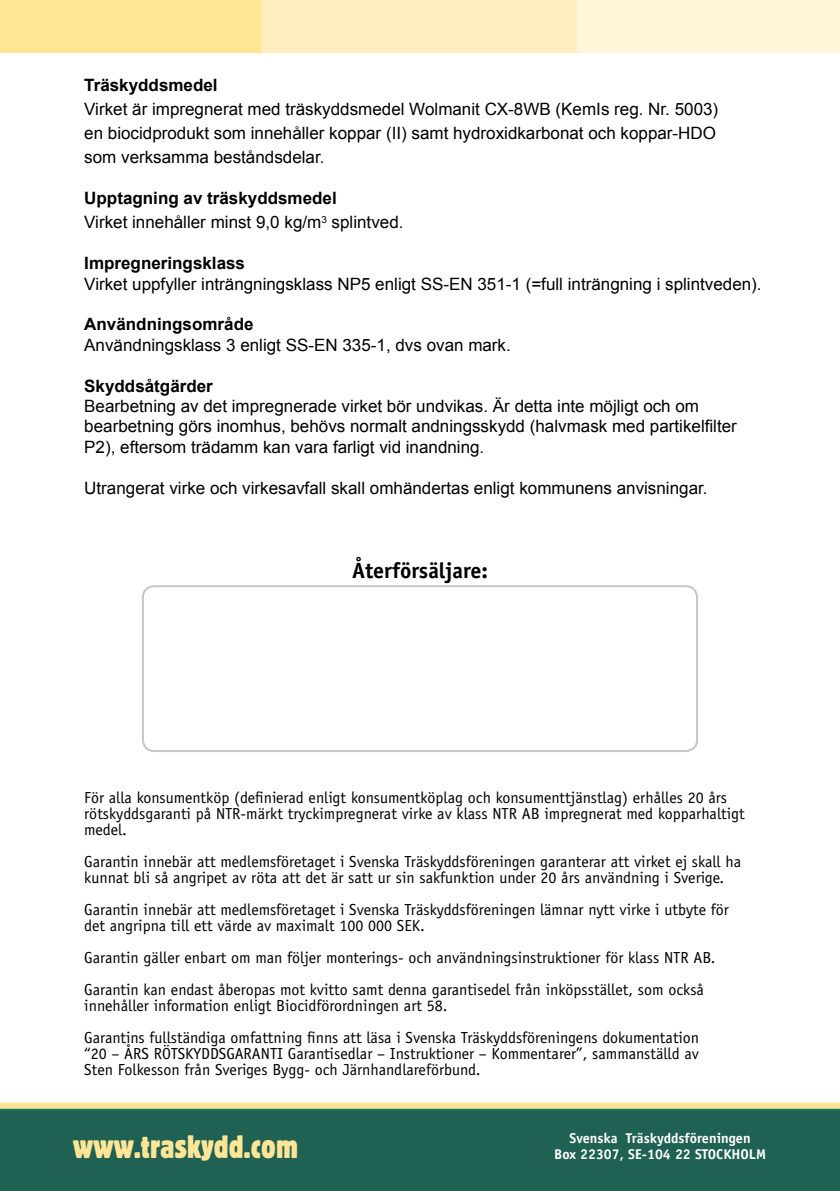
<style>
.page{position:relative;width:840px;height:1191px;background:#fff}
.page>*{position:absolute;margin:0;border:0;box-sizing:border-box;transform-origin:0 0}
.t1{font:condensed 32px "Block Berthold BQ";letter-spacing:.01em;color:#ffe596}
.t2{font:700 22px "Officina Sans";color:#000}
.t3{font:17px/24px "Arial";color:#000}
.t4{font:700 17px "Arial";color:#000}
.t5{font:16px/16px "Officina Sans";color:#000}
.t6{font:700 14.2px "Officina Sans";color:#fff}
.s1{font-weight:700}
</style>
<div class="page">
<div style="left:0;top:0;width:261px;height:52px;background:#ffe596"></div>
<div style="left:261px;top:0;width:316px;height:52px;background:#ffeebe"></div>
<div style="left:577px;top:0;width:262px;height:52px;background:#fff5d8"></div>
<div style="left:0;top:1108px;width:839px;height:83px;background:#1f6152"></div>
<div style="left:0;top:1102px;width:839px;height:6px;background:#ffe596"></div>
<div style="left:142px;top:585px;width:555px;height:167px;border:2px solid #c6c6c6;border-radius:11px"></div>
<p class="t4" style="left:84px;top:74px;width:135px">Träskyddsmedel</p>
<p class="t3" style="left:84px;top:98px;width:635px">Virket är impregnerat med träskyddsmedel Wolmanit CX-8WB (KemIs reg. Nr. 5003) en biocidprodukt som innehåller koppar (II) samt hydroxidkarbonat och koppar-HDO som verksamma beståndsdelar.</p>
<p class="t3" style="left:84px;top:186px;width:320px"><span class="s1">Upptagning av träskyddsmedel<br></span>Virket innehåller minst 9,0 kg/m<sup>3</sup> splintved.</p>
<p class="t4" style="left:84px;top:252px;width:162px">Impregneringsklass</p>
<p class="t3" style="left:84px;top:272px;width:678px">Virket uppfyller inträngningsklass NP5 enligt SS-EN 351-1 (=full inträngning i splintveden).</p>
<p class="t4" style="left:84px;top:313px;width:171px">Användningsområde</p>
<p class="t3" style="left:84px;top:333px;width:428px">Användningsklass 3 enligt SS-EN 335-1, dvs ovan mark.</p>
<p class="t4" style="left:84px;top:374px;width:130px">Skyddsåtgärder</p>
<p class="t3" style="left:84px;top:396px;width:653px;line-height:20.4px">Bearbetning av det impregnerade virket bör undvikas. Är detta inte möjligt och om bearbetning görs inomhus, behövs normalt andningsskydd (halvmask med partikelfilter<br>P2), eftersom trädamm kan vara farligt vid inandning.</p>
<p class="t3" style="left:84px;top:476px;width:624px">Utrangerat virke och virkesavfall skall omhändertas enligt kommunens anvisningar.</p>
<h2 class="t2" style="left:352px;top:556px;width:137px">Återförsäljare:</h2>
<p class="t5" style="left:84px;top:790px;width:661px">För alla konsumentköp (definierad enligt konsumentköplag och konsumenttjänstlag) erhålles 20 års rötskyddsgaranti på NTR-märkt tryckimpregnerat virke av klass NTR AB impregnerat med kopparhaltigt medel.</p>
<p class="t5" style="left:84px;top:854px;width:658px">Garantin innebär att medlemsföretaget i Svenska Träskyddsföreningen garanterar att virket ej skall ha kunnat bli så angripet av röta att det är satt ur sin sakfunktion under 20 års användning i Sverige.</p>
<p class="t5" style="left:84px;top:902px;width:646px">Garantin innebär att medlemsföretaget i Svenska Träskyddsföreningen lämnar nytt virke i utbyte för det angripna till ett värde av maximalt 100 000 SEK.</p>
<p class="t5" style="left:84px;top:942px;width:632px;line-height:32px">Garantin gäller enbart om man följer monterings- och användningsinstruktioner för klass NTR AB.<br>Garantin kan endast åberopas mot kvitto samt denna garantisedel från inköpsstället, som också</p>
<p class="t5" style="left:84px;top:990px;width:616px;line-height:32px">innehåller information enligt Biocidförordningen art 58.<br>Garantins fullständiga omfattning finns att läsa i Svenska Träskyddsföreningens dokumentation</p>
<p class="t5" style="left:84px;top:1046px;width:616px">“20 – ÅRS RÖTSKYDDSGARANTI Garantisedlar – Instruktioner – Kommentarer”, sammanställd av<br>Sten Folkesson från Sveriges Bygg- och Järnhandlareförbund.</p>
<h1 class="t1" style="left:73px;top:1127px;width:226px">www.traskydd.com</h1>
<p class="t6" style="left:569px;top:1129px;width:182px">Svenska Träskyddsföreningen</p>
<p class="t6" style="left:554px;top:1145px;width:213px">Box 22307, SE-104 22 STOCKHOLM</p>
</div>
